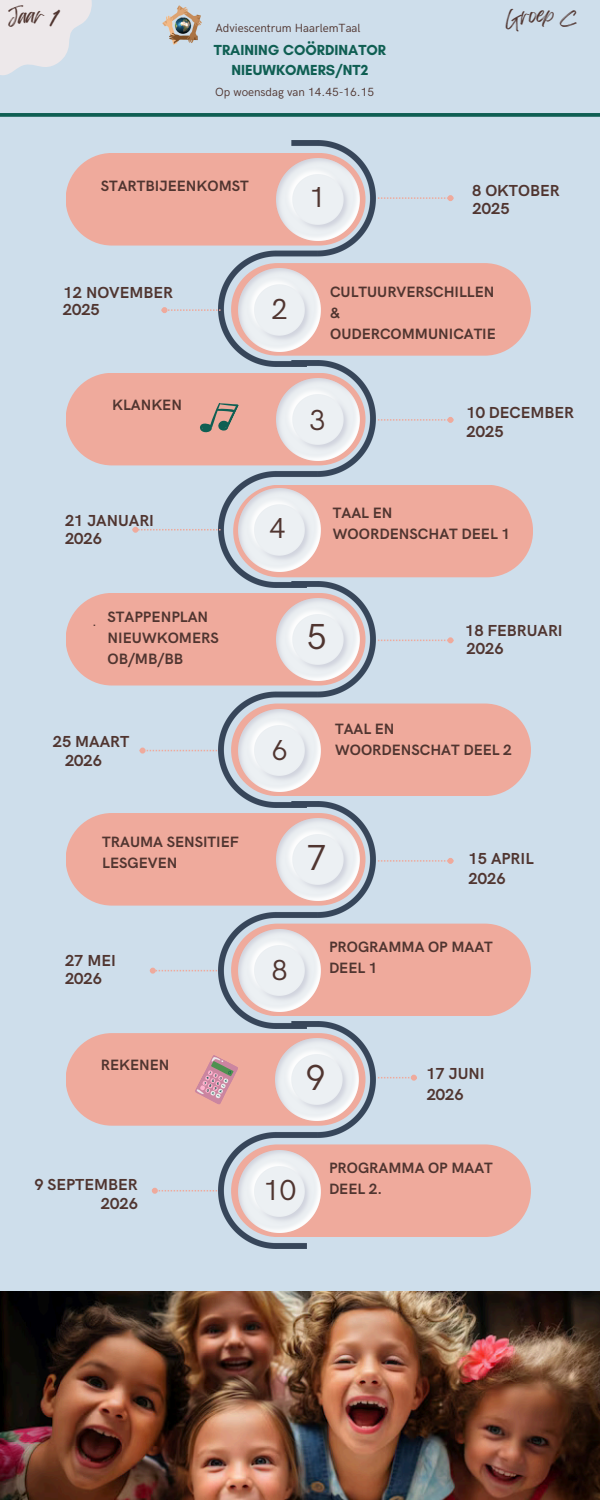
<style>
.page{position:relative;width:600px;height:1500px;background:#cedeeb}
.page>*{position:absolute;margin:0;border:0;box-sizing:border-box;transform-origin:0 0}
.t1{font:36.3px "HK Grotesk";color:#503530}
.t2{font:29px "HK Grotesk";color:#503530}
.t3{font:18.4px "Feeling Passionate";color:#503530}
.t4{font:700 16px "HK Grotesk";color:#503530}
.t5{font:700 15px/21px "HK Grotesk";color:#503530}
.t6{font:700 14.8px/20.3px "Glacial Indifference";color:#0f5f53;text-align:center}
.t7{font:14.6px "HK Grotesk";color:#503530}
.t8{font:11.9px "HK Grotesk";color:#503530}
</style>
<div class="page">
<img style="left:218px;top:1028px;width:158px;height:220px">
<img style="left:218px;top:140px;width:158px;height:221px">
<img style="left:218px;top:361px;width:158px;height:220px">
<img style="left:218px;top:581px;width:158px;height:221px">
<img style="left:218px;top:802px;width:158px;height:226px">
<div style="left:66px;top:153px;width:299px;height:93px;background:#efaa9c;border-radius:46px"></div>
<img style="left:277px;top:158px;width:82px;height:83px">
<div style="left:66px;top:373px;width:299px;height:92px;background:#efaa9c;border-radius:46px"></div>
<div style="left:66px;top:593px;width:299px;height:93px;background:#efaa9c;border-radius:46px"></div>
<div style="left:66px;top:813px;width:299px;height:93px;background:#efaa9c;border-radius:46px"></div>
<div style="left:66px;top:1033px;width:299px;height:93px;background:#efaa9c;border-radius:46px"></div>
<div style="left:231px;top:263px;width:300px;height:93px;background:#efaa9c;border-radius:46px"></div>
<svg style="left:162px;top:307px;width:59px;height:6px"></svg>
<img style="left:238px;top:269px;width:83px;height:82px">
<img style="left:277px;top:378px;width:82px;height:83px">
<img style="left:277px;top:598px;width:82px;height:83px">
<img style="left:277px;top:818px;width:82px;height:83px">
<img style="left:276px;top:1038px;width:82px;height:83px">
<div style="left:233px;top:485px;width:300px;height:92px;background:#efaa9c;border-radius:46px"></div>
<svg style="left:133px;top:527px;width:88px;height:6px"></svg>
<img style="left:238px;top:489px;width:83px;height:82px">
<div style="left:231px;top:704px;width:300px;height:92px;background:#efaa9c;border-radius:46px"></div>
<svg style="left:140px;top:748px;width:77px;height:6px"></svg>
<img style="left:238px;top:709px;width:83px;height:83px">
<div style="left:231px;top:924px;width:300px;height:92px;background:#efaa9c;border-radius:46px"></div>
<svg style="left:150px;top:968px;width:67px;height:6px"></svg>
<img style="left:238px;top:929px;width:83px;height:83px">
<div style="left:231px;top:1144px;width:300px;height:93px;background:#efaa9c;border-radius:46px"></div>
<svg style="left:152px;top:1188px;width:65px;height:6px"></svg>
<img style="left:238px;top:1150px;width:83px;height:83px">
<svg style="left:378px;top:417px;width:75px;height:6px"></svg>
<svg style="left:378px;top:637px;width:75px;height:6px"></svg>
<svg style="left:378px;top:858px;width:75px;height:6px"></svg>
<svg style="left:378px;top:1075px;width:39px;height:6px"></svg>
<svg style="left:378px;top:195px;width:75px;height:6px"></svg>
<svg style="left:0;top:113px;width:600px;height:4px;background:#1a665c"></svg>
<img style="left:163px;top:6px;width:39px;height:38px">
<img style="left:0;top:1291px;width:600px;height:209px">
<svg style="left:195px;top:1055px;width:43px;height:49px"></svg>
<svg style="left:200px;top:403px;width:39px;height:30px"></svg>
<svg style="left:0;top:0;width:92px;height:75px"></svg>
<p class="t3" style="left:28px;top:1px;width:10px">a</p>
<p class="t8" style="left:215px;top:21px;width:147px">Adviescentrum HaarlemTaal</p>
<h1 class="t6" style="left:214px;top:40px;width:174px">TRAINING COÖRDINATOR<br>NIEUWKOMERS/NT2</h1>
<p class="t8" style="left:215px;top:85px;width:161px">Op woensdag van 14.45-16.15</p>
<h2 class="t5" style="left:101px;top:176px;width:149px">STARTBIJEENKOMST</h2>
<p class="t2" style="left:310px;top:181px;width:18px">1</p>
<p class="t4" style="left:472px;top:182px;width:89px">8 OKTOBER</p>
<p class="t4" style="left:473px;top:199px;width:39px">2025</p>
<p class="t4" style="left:64px;top:284px;width:111px">12 NOVEMBER</p>
<h2 class="t4" style="left:63px;top:301px;width:39px">2025</h2>
<p class="t5" style="left:112px;top:395px;width:71px">KLANKEN</p>
<p class="t4" style="left:65px;top:511px;width:91px">21 JANUARI</p>
<h2 class="t4" style="left:65px;top:530px;width:39px">2026</h2>
<p class="t7" style="left:92px;top:613px;width:6px">.</p>
<p class="t5" style="left:108px;top:607px;width:113px">STAPPENPLAN<br>NIEUWKOMERS<br>OB/MB/BB</p>
<h2 class="t4" style="left:53px;top:733px;width:78px">25 MAART</h2>
<h2 class="t4" style="left:65px;top:752px;width:39px">2026</h2>
<p class="t5" style="left:102px;top:832px;width:138px">TRAUMA SENSITIEF<br>LESGEVEN</p>
<p class="t4" style="left:65px;top:951px;width:52px">27 MEI</p>
<p class="t4" style="left:65px;top:970px;width:39px">2026</p>
<p class="t2" style="left:272px;top:293px;width:18px">2</p>
<p class="t5" style="left:330px;top:282px;width:167px">CULTUURVERSCHILLEN &amp;<br>OUDERCOMMUNICATIE</p>
<p class="t2" style="left:310px;top:404px;width:18px">3</p>
<p class="t4" style="left:467px;top:403px;width:109px">10 DECEMBER</p>
<h2 class="t4" style="left:467px;top:422px;width:39px">2025</h2>
<h2 class="t2" style="left:270px;top:512px;width:18px">4</h2>
<p class="t5" style="left:333px;top:503px;width:179px">TAAL EN<br>WOORDENSCHAT DEEL 1</p>
<p class="t1" style="left:307px;top:617px;width:22px">5</p>
<p class="t5" style="left:335px;top:719px;width:61px">TAAL EN</p>
<p class="t4" style="left:465px;top:621px;width:99px">18 FEBRUARI</p>
<p class="t4" style="left:467px;top:640px;width:39px">2026</p>
<p class="t2" style="left:272px;top:733px;width:18px">6</p>
<p class="t5" style="left:335px;top:740px;width:178px">WOORDENSCHAT DEEL 2</p>
<p class="t1" style="left:307px;top:837px;width:22px">7</p>
<h2 class="t4" style="left:469px;top:850px;width:67px">15 APRIL</h2>
<p class="t4" style="left:469px;top:870px;width:39px">2026</p>
<h2 class="t5" style="left:329px;top:937px;width:165px">PROGRAMMA OP MAAT</h2>
<h2 class="t2" style="left:272px;top:954px;width:18px">8</h2>
<h2 class="t5" style="left:329px;top:958px;width:50px">DEEL 1</h2>
<h1 class="t5" style="left:101px;top:1055px;width:70px">REKENEN</h1>
<h2 class="t1" style="left:305px;top:1057px;width:22px">9</h2>
<h2 class="t4" style="left:426px;top:1065px;width:60px">17 JUNI</h2>
<h2 class="t4" style="left:427px;top:1086px;width:39px">2026</h2>
<p class="t5" style="left:329px;top:1158px;width:165px">PROGRAMMA OP MAAT</p>
<h2 class="t4" style="left:34px;top:1176px;width:105px">9 SEPTEMBER</h2>
<p class="t2" style="left:263px;top:1174px;width:34px">10</p>
<p class="t5" style="left:329px;top:1179px;width:55px">DEEL 2.</p>
<h2 class="t4" style="left:101px;top:1195px;width:39px">2026</h2>
</div>
